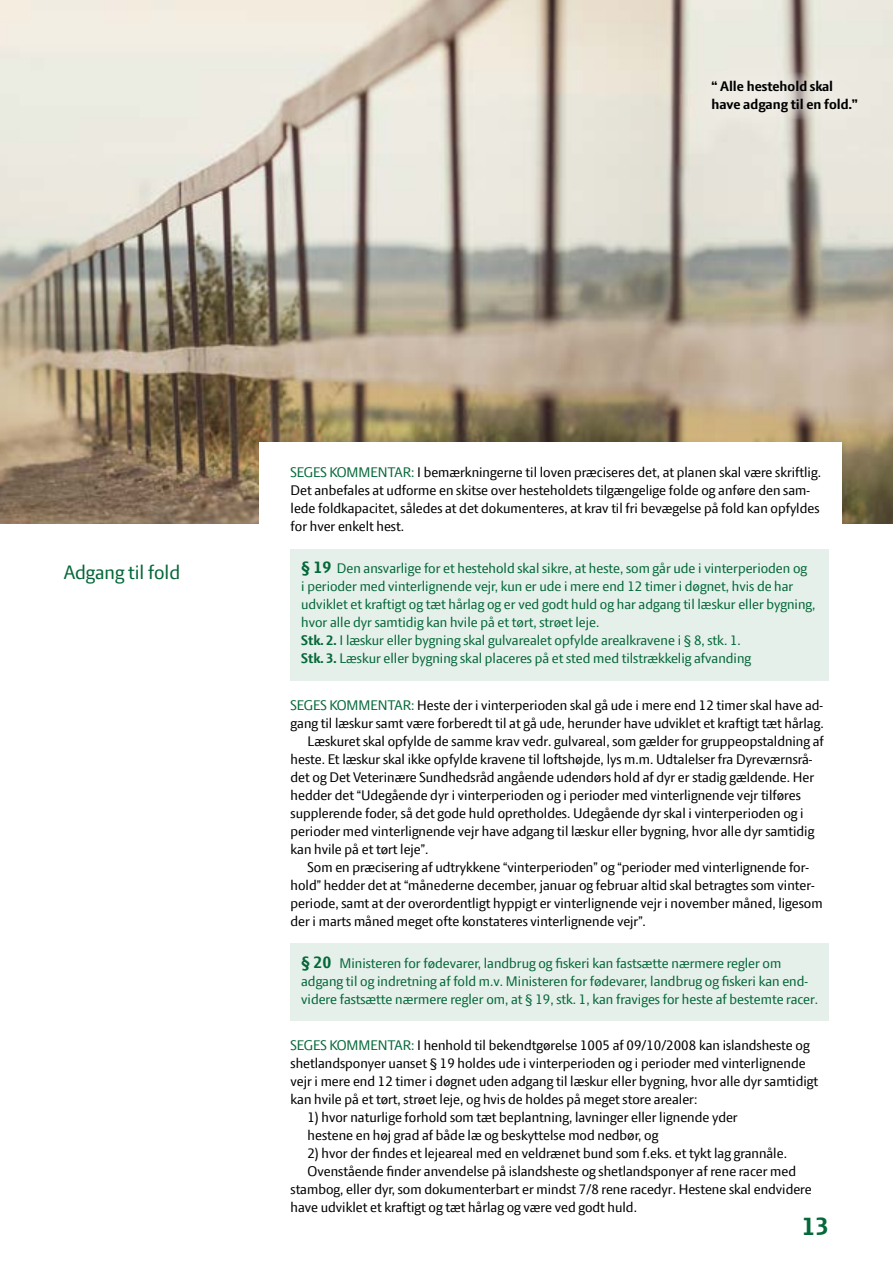
<style>
.page{position:relative;width:893px;height:1263px;background:#fff}
.page>*{position:absolute;margin:0;border:0;box-sizing:border-box;transform-origin:0 0}
.t1{font:700 27.3px "LF Press Sans";color:#056839}
.t2{font:21px "LF Press Sans";color:#056839}
.t3{font:15px/18px "LF Press Sans";color:#000}
.t4{font:15px/18px "LF Press Sans";color:#056839}
.t5{font:700 15px/18px "LF Press Sans";color:#000}
.s1{color:#056839}
.s2{font-weight:700;font-size:18px}
.s3{font-weight:700}
</style>
<div class="page">
<img style="left:0;top:0;width:893px;height:524px">
<div style="left:291px;top:943px;width:538px;height:78px;background:#e6f0eb"></div>
<div style="left:291px;top:549px;width:538px;height:131px;background:#e6f0eb"></div>
<div style="left:259px;top:443px;width:583px;height:102px;background:#fff"></div>
<div style="left:688px;top:57px;width:190px;height:77px;background:#fff;opacity:.75"></div>
<p class="t5" style="left:711px;top:77px;width:148px">“ Alle hestehold skal have adgang til en fold.”</p>
<h2 class="t2" style="left:64px;top:560px;width:118px">Adgang til fold</h2>
<p class="t3" style="left:291px;top:463px;width:532px"><span class="s1">SEGES KOMMENTAR:</span> I bemærkningerne til loven præciseres det, at planen skal være skriftlig.<br>Det anbefales at udforme en skitse over hesteholdets tilgængelige folde og anføre den sam&shy;lede foldkapacitet, således at det dokumenteres, at krav til fri bevægelse på fold kan opfyldes for hver enkelt hest.</p>
<p class="t4" style="left:301px;top:559px;width:516px"><span class="s2">§ 19</span> Den ansvarlige for et hestehold skal sikre, at heste, som går ude i vinterperioden og<br>i perioder med vinterlignende vejr, kun er ude i mere end 12 timer i døgnet, hvis de har udviklet et kraftigt og tæt hårlag og er ved godt huld og har adgang til læskur eller bygning, hvor alle dyr samtidig kan hvile på et tørt, strøet leje.<br><span class="s3">Stk. 2.</span> I læskur eller bygning skal gulvarealet opfylde arealkravene i § 8, stk. 1.<br><span class="s3">Stk. 3.</span> Læskur eller bygning skal placeres på et sted med tilstrækkelig afvanding</p>
<p class="t3" style="left:291px;top:695px;width:534px"><span class="s1">SEGES KOMMENTAR:</span> Heste der i vinterperioden skal gå ude i mere end 12 timer skal have ad-</p>
<p class="t3" style="left:291px;top:713px;width:535px">gang til læskur samt være forberedt til at gå ude, herunder have udviklet et kraftigt tæt hårlag.</p>
<p class="t3" style="left:308px;top:731px;width:518px">Læskuret skal opfylde de samme krav vedr. gulvareal, som gælder for gruppeopstaldning af</p>
<p class="t3" style="left:291px;top:749px;width:523px">heste. Et læskur skal ikke opfylde kravene til loftshøjde, lys m.m. Udtalelser fra Dyreværnsrå-</p>
<p class="t3" style="left:291px;top:767px;width:525px">det og Det Veterinære Sundhedsråd angående udendørs hold af dyr er stadig gældende. Her</p>
<p class="t3" style="left:291px;top:785px;width:512px">hedder det “Udegående dyr i vinterperioden og i perioder med vinterlignende vejr tilføres</p>
<p class="t3" style="left:291px;top:803px;width:515px">supplerende foder, så det gode huld opretholdes. Udegående dyr skal i vinterperioden og i</p>
<p class="t3" style="left:291px;top:821px;width:525px">perioder med vinterlignende vejr have adgang til læskur eller bygning, hvor alle dyr samtidig</p>
<p class="t3" style="left:291px;top:839px;width:139px">kan hvile på et tørt leje”.</p>
<p class="t3" style="left:308px;top:857px;width:503px">Som en præcisering af udtrykkene “vinterperioden” og “perioder med vinterlignende for-</p>
<p class="t3" style="left:291px;top:875px;width:526px">hold” hedder det at “månederne december, januar og februar altid skal betragtes som vinter-</p>
<p class="t3" style="left:291px;top:893px;width:534px">periode, samt at der overordentligt hyppigt er vinterlignende vejr i november måned, ligesom</p>
<p class="t3" style="left:291px;top:911px;width:357px">der i marts måned meget ofte konstateres vinterlignende vejr”.</p>
<p class="t4" style="left:301px;top:953px;width:518px"><span class="s2">§ 20</span> Ministeren for fødevarer, landbrug og fiskeri kan fastsætte nærmere regler om adgang til og indretning af fold m.v. Ministeren for fødevarer, landbrug og fiskeri kan end&shy;videre fastsætte nærmere regler om, at § 19, stk. 1, kan fraviges for heste af bestemte racer.</p>
<p class="t3" style="left:291px;top:1036px;width:529px"><span class="s1">SEGES KOMMENTAR:</span> I henhold til bekendtgørelse 1005 af 09/10/2008 kan islandsheste og shetlandsponyer uanset § 19 holdes ude i vinterperioden og i perioder med vinterlignende vejr i mere end 12 timer i døgnet uden adgang til læskur eller bygning, hvor alle dyr samtidigt kan hvile på et tørt, strøet leje, og hvis de holdes på meget store arealer:</p>
<p class="t3" style="left:308px;top:1108px;width:432px">1) hvor naturlige forhold som tæt beplantning, lavninger eller lignende yder hestene en høj grad af både læ og beskyttelse mod nedbør, og</p>
<p class="t3" style="left:308px;top:1144px;width:481px">2) hvor der findes et lejeareal med en veldrænet bund som f.eks. et tykt lag grannåle.</p>
<p class="t3" style="left:308px;top:1162px;width:490px">Ovenstående finder anvendelse på islandsheste og shetlandsponyer af rene racer med</p>
<p class="t3" style="left:291px;top:1180px;width:523px">stambog, eller dyr, som dokumenterbart er mindst 7/8 rene racedyr. Hestene skal endvidere</p>
<p class="t3" style="left:291px;top:1198px;width:348px">have udviklet et kraftigt og tæt hårlag og være ved godt huld.</p>
<h1 class="t1" style="left:802px;top:1210px;width:29px">13</h1>
</div>
